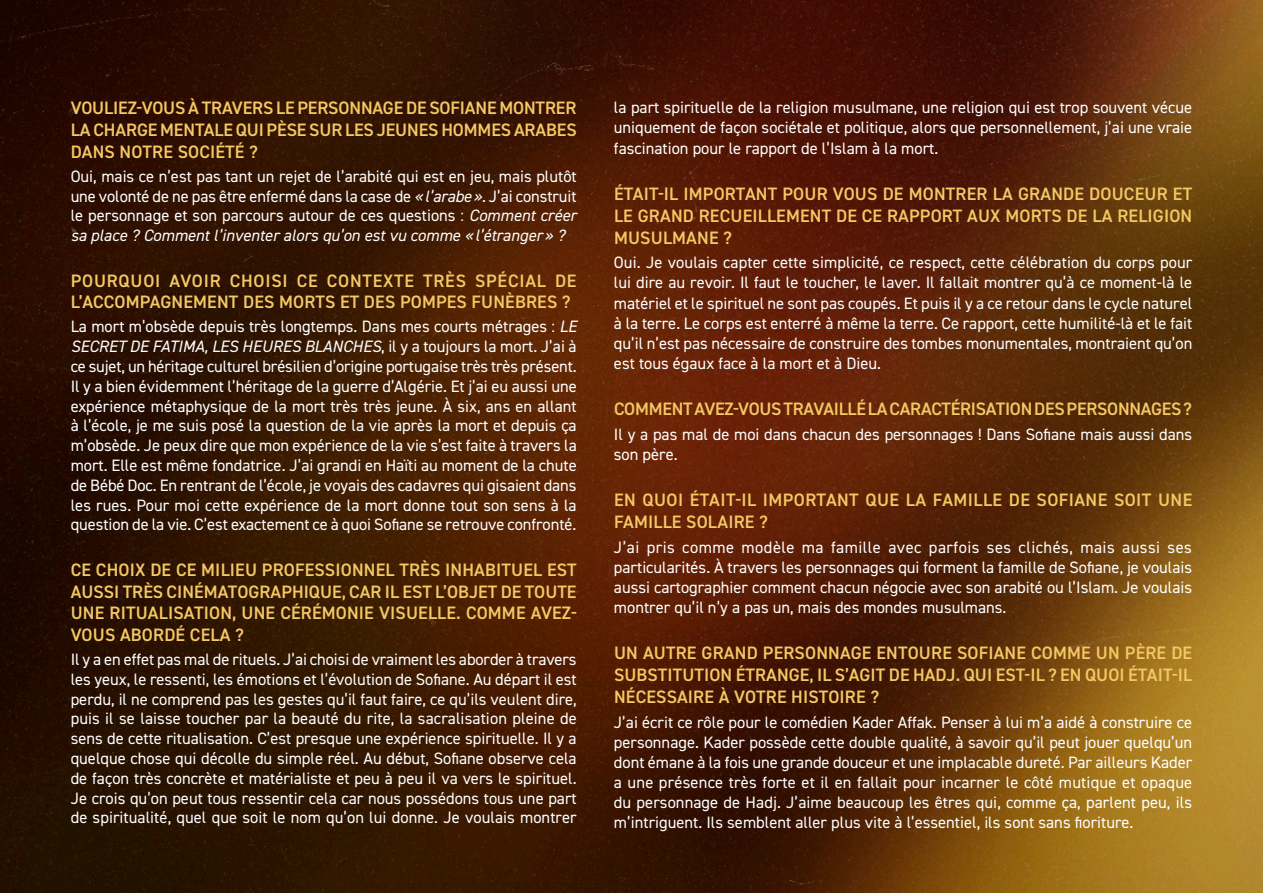
<style>
.page{position:relative;width:1263px;height:893px;background:#fff}
.page>*{position:absolute;margin:0;border:0;box-sizing:border-box;transform-origin:0 0}
.t1{font:600 18px/21.6px "DIN2014";letter-spacing:.01em;color:#f4c864;text-align:justify}
.t2{font:600 18px "DIN2014";letter-spacing:-.015em;color:#f4c864}
.t3{font:16.5px/19.8px "DIN2014";color:#fff;text-align:justify}
.s1{font-style:italic}
</style>
<div class="page">
<img style="left:0;top:0;width:1263px;height:893px">
<p class="t1" style="left:71px;top:97px;width:507px">VOULIEZ-VOUS À TRAVERS LE PERSONNAGE DE SOFIANE MONTRER LA CHARGE MENTALE QUI PÈSE SUR LES JEUNES HOMMES ARABES DANS NOTRE SOCIÉTÉ ?</p>
<p class="t3" style="left:71px;top:166px;width:508px">Oui, mais ce n’est pas tant un rejet de l’arabité qui est en jeu, mais plutôt une volonté de ne pas être enfermé dans la case de <span class="s1">«l’arabe»</span>. J’ai construit le personnage et son parcours autour de ces questions : <span class="s1">Comment créer sa place ? Comment l’inventer alors qu’on est vu comme «l’étranger» ?</span></p>
<p class="t1" style="left:71px;top:269px;width:507px">POURQUOI AVOIR CHOISI CE CONTEXTE TRÈS SPÉCIAL DE<br>L’ACCOMPAGNEMENT DES MORTS ET DES POMPES FUNÈBRES ?</p>
<p class="t3" style="left:71px;top:317px;width:508px">La mort m’obsède depuis très longtemps. Dans mes courts métrages : <span class="s1">LE SECRET DE FATIMA, LES HEURES BLANCHES</span>, il y a toujours la mort. J’ai à ce sujet, un héritage culturel brésilien d’origine portugaise très très présent.<br>Il y a bien évidemment l’héritage de la guerre d’Algérie. Et j’ai eu aussi une expérience métaphysique de la mort très très jeune. À six, ans en allant à l’école, je me suis posé la question de la vie après la mort et depuis ça m’obsède. Je peux dire que mon expérience de la vie s’est faite à travers la mort. Elle est même fondatrice. J’ai grandi en Haïti au moment de la chute de Bébé Doc. En rentrant de l’école, je voyais des cadavres qui gisaient dans les rues. Pour moi cette expérience de la mort donne tout son sens à la question de la vie. C’est exactement ce à quoi Sofiane se retrouve confronté.</p>
<p class="t1" style="left:71px;top:559px;width:507px">CE CHOIX DE CE MILIEU PROFESSIONNEL TRÈS INHABITUEL EST AUSSI TRÈS CINÉMATOGRAPHIQUE, CAR IL EST L’OBJET DE TOUTE UNE RITUALISATION, UNE CÉRÉMONIE VISUELLE. COMME AVEZ-VOUS ABORDÉ CELA ?</p>
<p class="t3" style="left:71px;top:649px;width:508px">Il y a en effet pas mal de rituels. J’ai choisi de vraiment les aborder à travers les yeux, le ressenti, les émotions et l’évolution de Sofiane. Au départ il est perdu, il ne comprend pas les gestes qu’il faut faire, ce qu’ils veulent dire, puis il se laisse toucher par la beauté du rite, la sacralisation pleine de sens de cette ritualisation. C’est presque une expérience spirituelle. Il y a quelque chose qui décolle du simple réel. Au début, Sofiane observe cela de façon très concrète et matérialiste et peu à peu il va vers le spirituel.<br>Je crois qu’on peut tous ressentir cela car nous possédons tous une part de spiritualité, quel que soit le nom qu’on lui donne. Je voulais montrer</p>
<p class="t3" style="left:614px;top:97px;width:580px">la part spirituelle de la religion musulmane, une religion qui est trop souvent vécue uniquement de façon sociétale et politique, alors que personnellement, j’ai une vraie fascination pour le rapport de l’Islam à la mort.</p>
<p class="t1" style="left:614px;top:182px;width:580px">ÉTAIT-IL IMPORTANT POUR VOUS DE MONTRER LA GRANDE DOUCEUR ET LE GRAND RECUEILLEMENT DE CE RAPPORT AUX MORTS DE LA RELIGION MUSULMANE ?</p>
<p class="t3" style="left:614px;top:252px;width:580px">Oui. Je voulais capter cette simplicité, ce respect, cette célébration du corps pour lui dire au revoir. Il faut le toucher, le laver. Il fallait montrer qu’à ce moment-là le matériel et le spirituel ne sont pas coupés. Et puis il y a ce retour dans le cycle naturel à la terre. Le corps est enterré à même la terre. Ce rapport, cette humilité-là et le fait qu’il n’est pas nécessaire de construire des tombes monumentales, montraient qu’on est tous égaux face à la mort et à Dieu.</p>
<p class="t2" style="left:614px;top:397px;width:579px">COMMENT AVEZ-VOUS TRAVAILLÉ LA CARACTÉRISATION DES PERSONNAGES ?</p>
<p class="t3" style="left:614px;top:424px;width:580px">Il y a pas mal de moi dans chacun des personnages ! Dans Sofiane mais aussi dans son père.</p>
<p class="t1" style="left:614px;top:489px;width:580px">EN QUOI ÉTAIT-IL IMPORTANT QUE LA FAMILLE DE SOFIANE SOIT UNE<br>FAMILLE SOLAIRE ?</p>
<p class="t3" style="left:614px;top:536px;width:580px">J’ai pris comme modèle ma famille avec parfois ses clichés, mais aussi ses particularités. À travers les personnages qui forment la famille de Sofiane, je voulais aussi cartographier comment chacun négocie avec son arabité ou l’Islam. Je voulais montrer qu’il n’y a pas un, mais des mondes musulmans.</p>
<p class="t1" style="left:614px;top:642px;width:580px">UN AUTRE GRAND PERSONNAGE ENTOURE SOFIANE COMME UN PÈRE DE SUBSTITUTION ÉTRANGE, IL S’AGIT DE HADJ. QUI EST-IL ? EN QUOI ÉTAIT-IL NÉCESSAIRE À VOTRE HISTOIRE ?</p>
<p class="t3" style="left:614px;top:711px;width:580px">J’ai écrit ce rôle pour le comédien Kader Affak. Penser à lui m’a aidé à construire ce personnage. Kader possède cette double qualité, à savoir qu’il peut jouer quelqu’un dont émane à la fois une grande douceur et une implacable dureté. Par ailleurs Kader a une présence très forte et il en fallait pour incarner le côté mutique et opaque du personnage de Hadj. J’aime beaucoup les êtres qui, comme ça, parlent peu, ils m’intriguent. Ils semblent aller plus vite à l’essentiel, ils sont sans fioriture.</p>
</div>
